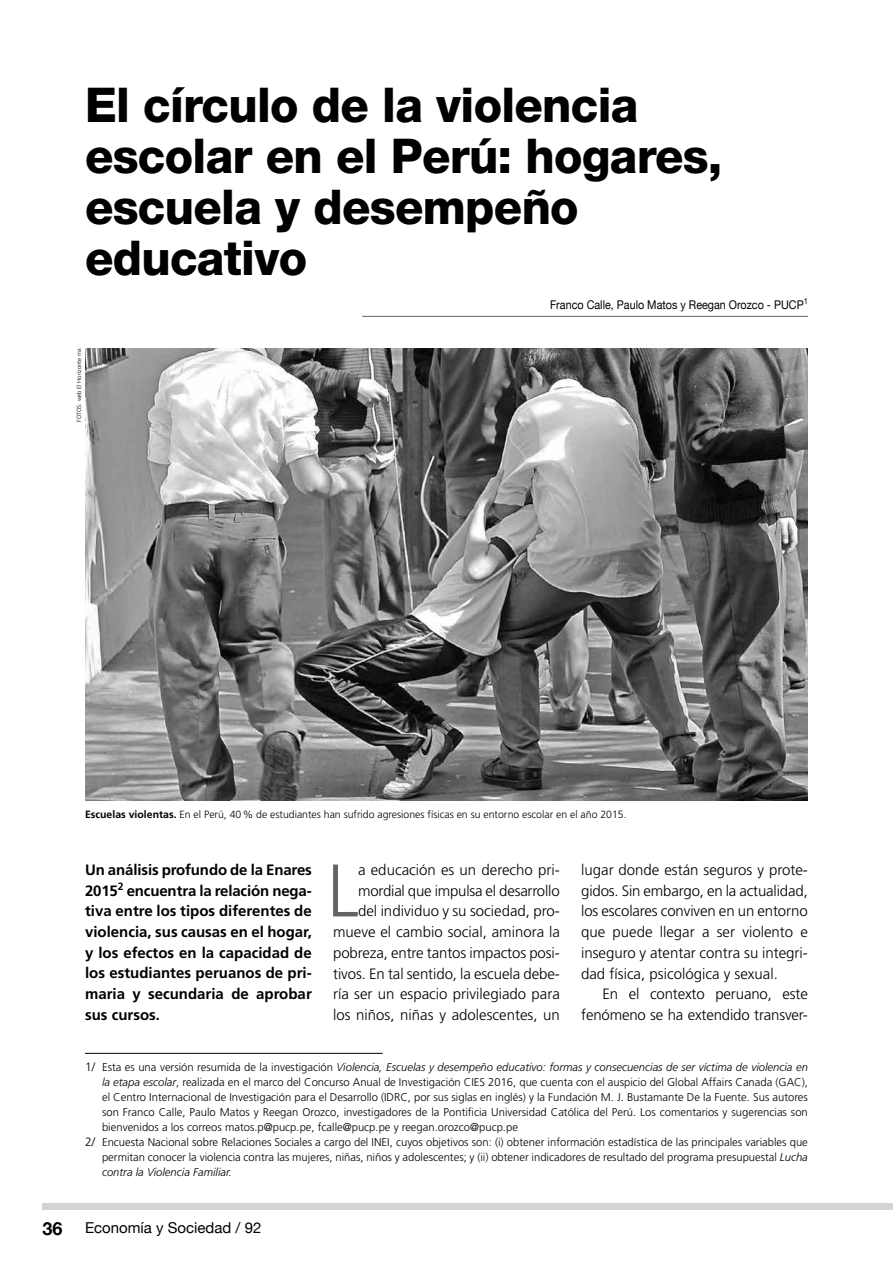
<style>
.page{position:relative;width:893px;height:1263px;background:#fff}
.page>*{position:absolute;margin:0;border:0;box-sizing:border-box;transform-origin:0 0}
.t1{font:300 74.25px "Frutiger";color:#636466;scale:.95 1}
.t2{font:800 48px/51px "Helvetica Neue";letter-spacing:-.015em;color:#000}
.t3{font:700 18px "Helvetica Neue";color:#000}
.t4{font:300 15px/20.7px "Frutiger";color:#000;text-align:right}
.t5{font:700 15px/20.7px "Frutiger";color:#000;text-align:justify}
.t6{font:15px "Helvetica Neue";color:#000}
.t7{font:12px "Helvetica Neue";color:#000;scale:.9 1}
.t8{font:300 11.25px "Frutiger";color:#000}
.t9{font:italic 300 11.25px "Frutiger";color:#000}
.t10{font:300 10.5px "Frutiger";color:#000}
.t11{font:300 6px "Frutiger";color:#000}
.s1{font-weight:700}
.s2{font-style:normal;font-size:12px}
.s3{font-style:normal}
.s4{font-style:italic}
.s5{font-size:12px}
</style>
<div class="page">
<div style="left:43px;top:1203px;width:850px;height:7px;background:#d1d3d4"></div>
<hr style="left:85px;top:1053px;width:298px;height:1px;background:#000">
<hr style="left:362px;top:316px;width:446px;height:1px;background:#636466">
<img style="left:85px;top:348px;width:723px;height:452px">
<h2 class="t2" style="left:85px;top:79px;width:639px">El círculo de la violencia escolar en el Perú: hogares, escuela y desempeño educativo</h2>
<p class="t11" style="left:76px;top:422px;width:75px;rotate:-90deg">FOTOS: web El Horizonte mx</p>
<p class="t7" style="left:550px;top:298px;width:288px">Franco Calle, Paulo Matos y Reegan Orozco - PUCP<sup>1</sup></p>
<p class="t10" style="left:85px;top:808px;width:543px"><span class="s1">Escuelas violentas.</span> En el Perú, 40% de estudiantes han sufrido agresiones físicas en su entorno escolar en el año 2015.</p>
<p class="t5" style="left:85px;top:859px;width:228px">Un análisis profundo de la Enares 2015<sup>2</sup> encuentra la relación nega&shy;tiva entre los tipos diferentes de violencia, sus causas en el hogar, y los efectos en la capacidad de los estudiantes peruanos de pri&shy;maria y secundaria de aprobar sus cursos.</p>
<h1 class="t1" style="left:327px;top:849px;width:34px">L</h1>
<h3 class="t4" style="left:581px;top:859px;width:228px;text-align:justify">lugar donde están seguros y prote&shy;gidos. Sin embargo, en la actualidad, los escolares conviven en un entorno que puede llegar a ser violento e inseguro y atentar contra su integri&shy;dad física, psicológica y sexual.</h3>
<h3 class="t4" style="left:581px;top:984px;width:228px">En el contexto peruano, este fenómeno se ha extendido transver-</h3>
<p class="t4" style="left:333px;top:859px;width:228px">a educación es un derecho pri&shy;mordial que impulsa el desarrollo<br>del individuo y su sociedad, pro&shy;mueve el cambio social, aminora la pobreza, entre tantos impactos posi&shy;tivos. En tal sentido, la escuela debe&shy;ría ser un espacio privilegiado para los niños, niñas y adolescentes, un</p>
<p class="t9" style="left:85px;top:1060px;width:724px"><span class="s2">1/</span> <span class="s3">Esta es una versión resumida de la investigación</span> Violencia, Escuelas y desempeño educativo: formas y consecuencias de ser víctima de violencia en</p>
<p class="t8" style="left:102px;top:1075px;width:707px"><span class="s4">la etapa escolar</span>, realizada en el marco del Concurso Anual de Investigación CIES 2016, que cuenta con el auspicio del Global Affairs Canada (GAC),</p>
<p class="t8" style="left:102px;top:1090px;width:707px">el Centro Internacional de Investigación para el Desarrollo (IDRC, por sus siglas en inglés) y la Fundación M. J. Bustamante De la Fuente. Sus autores</p>
<p class="t8" style="left:102px;top:1105px;width:707px">son Franco Calle, Paulo Matos y Reegan Orozco, investigadores de la Pontificia Universidad Católica del Perú. Los comentarios y sugerencias son</p>
<p class="t8" style="left:102px;top:1120px;width:417px">bienvenidos a los correos matos.p@pucp.pe, fcalle@pucp.pe y reegan.orozco@pucp.pe</p>
<p class="t8" style="left:85px;top:1135px;width:724px"><span class="s5">2/</span> Encuesta Nacional sobre Relaciones Sociales a cargo del INEI, cuyos objetivos son: (i) obtener información estadística de las principales variables que</p>
<p class="t8" style="left:102px;top:1150px;width:707px">permitan conocer la violencia contra las mujeres, niñas, niños y adolescentes; y (ii) obtener indicadores de resultado del programa presupuestal <span class="s4">Lucha</span></p>
<p class="t9" style="left:102px;top:1165px;width:131px">contra la Violencia Familiar.</p>
<h3 class="t3" style="left:43px;top:1217px;width:22px">36</h3>
<h3 class="t6" style="left:85px;top:1218px;width:178px">Economía y Sociedad / 92</h3>
</div>
